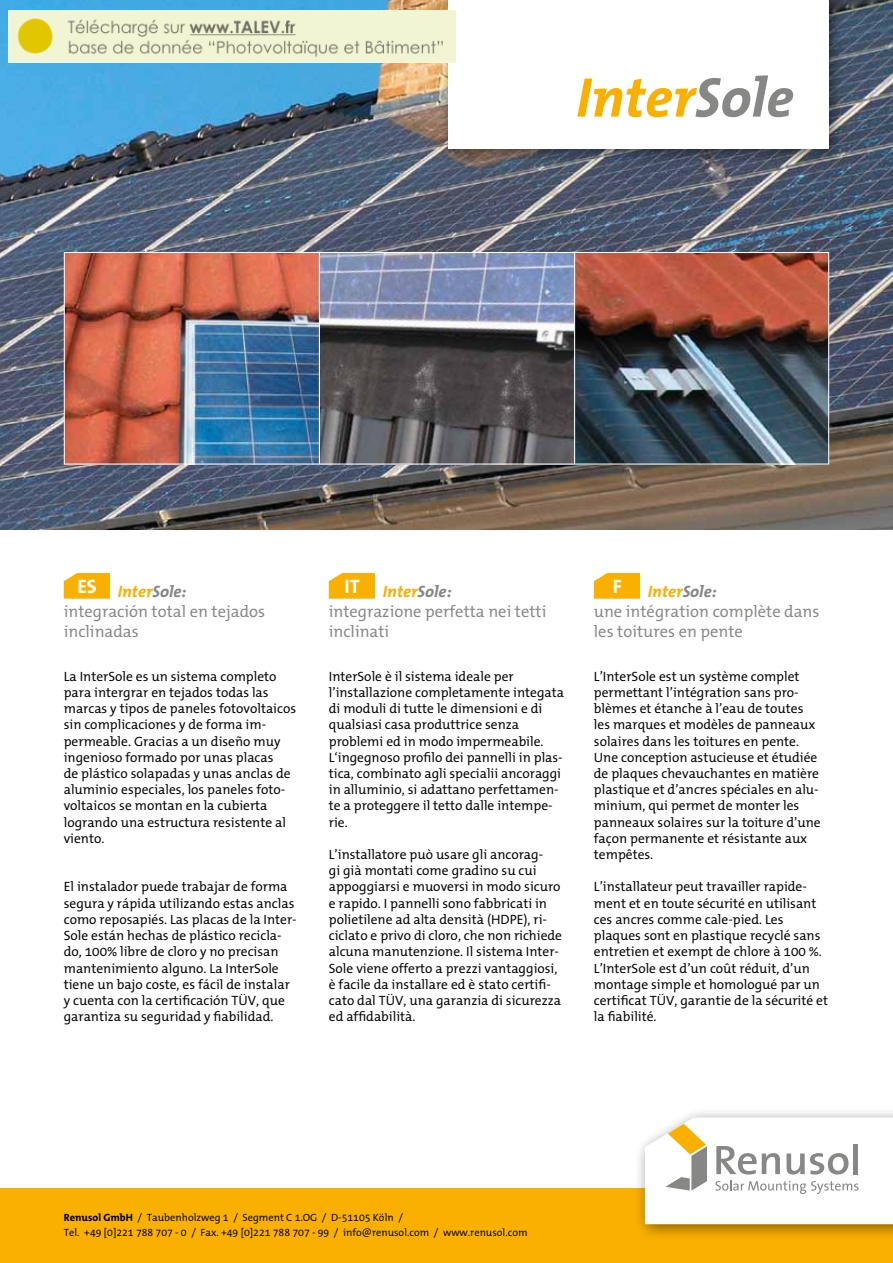
<style>
.page{position:relative;width:893px;height:1263px;background:#fff}
.page>*{position:absolute;margin:0;border:0;box-sizing:border-box;transform-origin:0 0}
.t1{font:italic 700 56.25px "The Mix Office";color:#f9b000}
.t2{font:700 19.5px "The Mix Office";color:#fff}
.t3{font:16.5px/19.8px "The Mix Office";color:#878786}
.t4{font:italic 700 16.5px "The Mix Office";color:#f9b000}
.t5{font:13.5px/16.2px "The Mix Office";color:#000}
.t6{font:10.5px/15px "The Mix Office";color:#000}
.s1{color:#878786}
.s2{font-weight:700;font-style:italic;color:#f9b000}
.s3{font-weight:700;font-style:italic}
.s4{font-weight:700}
</style>
<div class="page">
<img style="left:0;top:0;width:893px;height:529px">
<div style="left:437px;top:0;width:409px;height:165px;background:#000;opacity:.5"></div>
<div style="left:449px;top:0;width:380px;height:149px;background:#fff"></div>
<img style="left:66px;top:254px;width:252px;height:209px">
<div style="left:64px;top:252px;width:256px;height:213px;border:1px solid #fff"></div>
<div style="left:0;top:1188px;width:893px;height:75px;background:#f9b000"></div>
<div style="left:633px;top:1106px;width:260px;height:135px;background:#000;opacity:.5"></div>
<svg style="left:645px;top:1118px;width:248px;height:106px"></svg>
<svg style="left:64px;top:573px;width:46px;height:26px"></svg>
<svg style="left:329px;top:573px;width:46px;height:26px"></svg>
<svg style="left:594px;top:573px;width:46px;height:26px"></svg>
<svg style="left:321px;top:254px;width:252px;height:209px;background:#666875"></svg>
<div style="left:319px;top:252px;width:256px;height:213px;border:1px solid #fff"></div>
<img style="left:576px;top:254px;width:251px;height:209px">
<div style="left:574px;top:252px;width:255px;height:213px;border:1px solid #fff"></div>
<img style="left:9px;top:11px;width:446px;height:52px">
<h1 class="t1" style="left:576px;top:68px;width:219px">Inter<span class="s1">Sole</span></h1>
<h2 class="t2" style="left:77px;top:576px;width:21px">ES</h2>
<p class="t4" style="left:345px;top:583px;width:109px"><sup>IT</sup> Inter<span class="s1">Sole:</span></p>
<h2 class="t2" style="left:613px;top:576px;width:11px">F</h2>
<p class="t3" style="left:329px;top:602px;width:219px">integrazione perfetta nei tetti inclinati</p>
<p class="t5" style="left:329px;top:669px;width:237px">InterSole è il sistema ideale per l’installazione completamente integata di moduli di tutte le dimensioni e di qualsiasi casa produttrice senza problemi ed in modo impermeabile.<br>L‘ingegnoso profilo dei pannelli in plas&shy;tica, combinato agli specialii ancoraggi in alluminio, si adattano perfettamen&shy;te a proteggere il tetto dalle intempe&shy;rie.</p>
<p class="t5" style="left:329px;top:847px;width:235px">L’installatore può usare gli ancorag-<br>gi già montati come gradino su cui appoggiarsi e muoversi in modo sicuro e rapido. I pannelli sono fabbricati in polietilene ad alta densità (HDPE), ri&shy;ciclato e privo di cloro, che non richiede alcuna manutenzione. Il sistema Inter-Sole viene offerto a prezzi vantaggiosi, è facile da installare ed è stato certifi&shy;cato dal TÜV, una garanzia di sicurezza ed affidabilità.</p>
<p class="t3" style="left:64px;top:582px;width:203px;text-indent:54px"><span class="s2">Inter</span><span class="s3">Sole: </span>integración total en tejados inclinadas</p>
<p class="t5" style="left:64px;top:669px;width:234px">La InterSole es un sistema completo para intergrar en tejados todas las marcas y tipos de paneles fotovoltaicos sin complicaciones y de forma im&shy;permeable. Gracias a un diseño muy ingenioso formado por unas placas<br>de plástico solapadas y unas anclas de aluminio especiales, los paneles foto&shy;voltaicos se montan en la cubierta logrando una estructura resistente al viento.</p>
<p class="t5" style="left:64px;top:879px;width:234px">El instalador puede trabajar de forma segura y rápida utilizando estas anclas como reposapiés. Las placas de la Inter-Sole están hechas de plástico recicla&shy;do, 100% libre de cloro y no precisan mantenimiento alguno. La InterSole tiene un bajo coste, es fácil de instalar y cuenta con la certificación TÜV, que garantiza su seguridad y fiabilidad.</p>
<p class="t3" style="left:594px;top:582px;width:227px;text-indent:54px"><span class="s2">Inter</span><span class="s3">Sole:<br></span>une intégration complète dans les toitures en pente</p>
<p class="t5" style="left:594px;top:669px;width:228px">L’InterSole est un système complet permettant l’intégration sans pro&shy;blèmes et étanche à l’eau de toutes les marques et modèles de panneaux solaires dans les toitures en pente.<br>Une conception astucieuse et étudiée de plaques chevauchantes en matière plastique et d’ancres spéciales en alu&shy;minium, qui permet de monter les panneaux solaires sur la toiture d’une façon permanente et résistante aux tempêtes.</p>
<p class="t5" style="left:594px;top:879px;width:236px">L’installateur peut travailler rapide&shy;ment et en toute sécurité en utilisant ces ancres comme cale-pied. Les plaques sont en plastique recyclé sans entretien et exempt de chlore à 100 %.<br>L’InterSole est d’un coût réduit, d’un montage simple et homologué par un certificat TÜV, garantie de la sécurité et la fiabilité.</p>
<p class="t6" style="left:64px;top:1210px;width:465px"><span class="s4">Renusol GmbH</span> / Taubenholzweg 1 / Segment C 1.OG / D-51105 Köln /<br>Tel. +49 [0]221 788 707 - 0 / Fax. +49 [0]221 788 707 - 99 / info@renusol.com / www.renusol.com</p>
</div>
